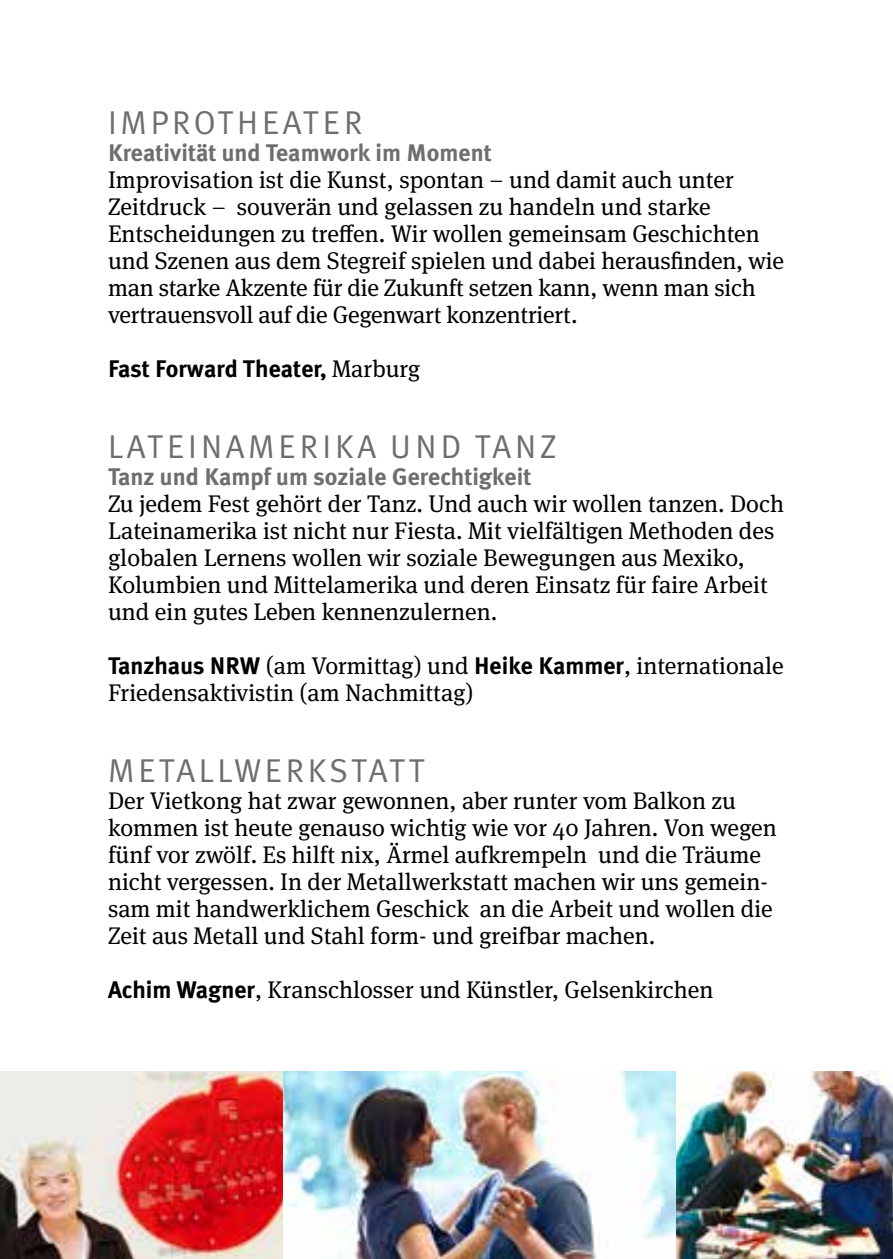
<style>
.page{position:relative;width:893px;height:1259px;background:#fff}
.page>*{position:absolute;margin:0;border:0;box-sizing:border-box;transform-origin:0 0}
.t1{font:33px "Meta Plus Normal";letter-spacing:.11em;color:#6e6e6e}
.t2{font:24px/27px "Meta Serif OT";color:#000}
.t3{font:700 24px "Meta Plus";color:#6e6e6e}
.t4{font:700 24px "Meta Plus";color:#000}
.s1{font-family:"Meta Serif OT";font-weight:400}
.s2{font-family:"Meta Plus";font-weight:700}
</style>
<div class="page">
<img style="left:0;top:1071px;width:893px;height:188px">
<h1 class="t1" style="left:108px;top:104px;width:256px">IMPROTHEATER</h1>
<p class="t3" style="left:108px;top:139px;width:385px">Kreativität und Teamwork im Moment</p>
<p class="t2" style="left:108px;top:167px;width:678px">Improvisation ist die Kunst, spontan – und damit auch unter Zeitdruck – souverän und gelassen zu handeln und starke Entscheidungen zu treffen. Wir wollen gemeinsam Geschichten und Szenen aus dem Stegreif spielen und dabei herausfinden, wie man starke Akzente für die Zukunft setzen kann, wenn man sich vertrauensvoll auf die Gegenwart konzentriert.</p>
<p class="t4" style="left:108px;top:355px;width:314px">Fast Forward Theater, <span class="s1">Marburg</span></p>
<h1 class="t1" style="left:108px;top:428px;width:450px">LATEINAMERIKA UND TANZ</h1>
<p class="t3" style="left:108px;top:463px;width:425px">Tanz und Kampf um soziale Gerechtigkeit</p>
<p class="t2" style="left:108px;top:491px;width:677px">Zu jedem Fest gehört der Tanz. Und auch wir wollen tanzen. Doch Lateinamerika ist nicht nur Fiesta. Mit vielfältigen Methoden des globalen Lernens wollen wir soziale Bewegungen aus Mexiko, Kolumbien und Mittelamerika und deren Einsatz für faire Arbeit und ein gutes Leben kennenzulernen.</p>
<p class="t2" style="left:108px;top:653px;width:677px"><span class="s2">Tanzhaus NRW</span> (am Vormittag) und <span class="s2">Heike Kammer</span>, internationale<br>Friedensaktivistin (am Nachmittag)</p>
<h1 class="t1" style="left:108px;top:752px;width:318px">METALLWERKSTATT</h1>
<p class="t2" style="left:108px;top:788px;width:670px">Der Vietkong hat zwar gewonnen, aber runter vom Balkon zu kommen ist heute genauso wichtig wie vor 40 Jahren. Von wegen fünf vor zwölf. Es hilft nix, Ärmel aufkrempeln und die Träume nicht vergessen. In der Metallwerkstatt machen wir uns gemein&shy;sam mit handwerklichem Geschick an die Arbeit und wollen die Zeit aus Metall und Stahl form- und greifbar machen.</p>
<p class="t2" style="left:108px;top:977px;width:607px"><span class="s2">Achim Wagner</span>, Kranschlosser und Künstler, Gelsenkirchen</p>
</div>
